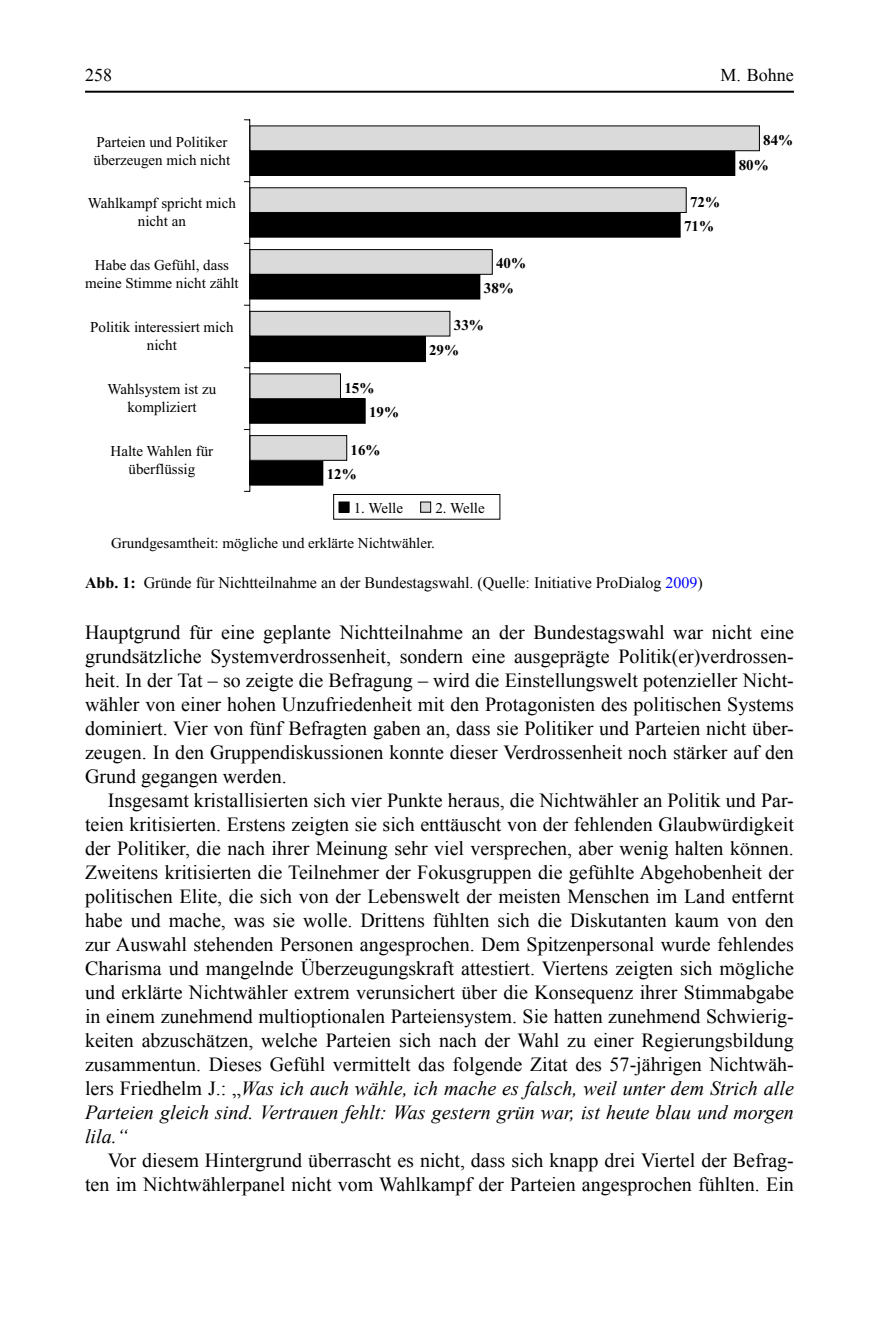
<style>
.page{position:relative;width:879px;height:1333px;background:#fff}
.page>*{position:absolute;margin:0;border:0;box-sizing:border-box;transform-origin:0 0}
.t1{font:20px/24px "Times New Roman";color:#000;text-align:justify}
.t2{font:18px "Times New Roman";color:#000}
.t3{font:16px "Times New Roman";color:#000}
.t4{font:15px/18px "Times New Roman";color:#000;text-align:center}
.t5{font:700 15px "Times New Roman";color:#000}
.s1{font-weight:700}
.s2{color:#00f}
.s3{font-style:italic}
</style>
<div class="page">
<hr style="left:85px;top:91px;width:709px;height:2px;background:#000">
<div style="left:250px;top:460px;width:73px;height:25px;background:#000"></div>
<div style="left:250px;top:398px;width:115px;height:25px;background:#000"></div>
<div style="left:249px;top:398px;width:117px;height:26px;border:1px solid #000"></div>
<div style="left:250px;top:336px;width:175px;height:25px;background:#000"></div>
<div style="left:249px;top:335px;width:177px;height:27px;border:1px solid #000"></div>
<div style="left:250px;top:274px;width:230px;height:25px;background:#000"></div>
<div style="left:250px;top:212px;width:430px;height:25px;background:#000"></div>
<div style="left:249px;top:212px;width:431px;height:26px;border:1px solid #000"></div>
<div style="left:250px;top:151px;width:484px;height:24px;background:#000"></div>
<div style="left:249px;top:150px;width:486px;height:26px;border:1px solid #000"></div>
<div style="left:250px;top:435px;width:97px;height:25px;background:#dadadb"></div>
<div style="left:249px;top:435px;width:98px;height:26px;border:1px solid #000"></div>
<div style="left:250px;top:374px;width:91px;height:24px;background:#dadadb"></div>
<div style="left:249px;top:373px;width:92px;height:26px;border:1px solid #000"></div>
<div style="left:250px;top:311px;width:200px;height:25px;background:#dadadb"></div>
<div style="left:249px;top:311px;width:201px;height:25px;border:1px solid #000"></div>
<div style="left:250px;top:249px;width:242px;height:25px;background:#dadadb"></div>
<div style="left:249px;top:249px;width:244px;height:26px;border:1px solid #000"></div>
<div style="left:250px;top:188px;width:436px;height:24px;background:#dadadb"></div>
<div style="left:249px;top:187px;width:437px;height:26px;border:1px solid #000"></div>
<div style="left:250px;top:126px;width:509px;height:25px;background:#dadadb"></div>
<div style="left:249px;top:125px;width:511px;height:26px;border:1px solid #000"></div>
<hr style="left:249px;top:120px;width:1px;height:371px;background:#000">
<div style="left:333px;top:494px;width:167px;height:25px;border:1px solid #000"></div>
<div style="left:339px;top:502px;width:10px;height:10px;background:#000"></div>
<div style="left:338px;top:501px;width:12px;height:11px;border:1px solid #000"></div>
<div style="left:421px;top:502px;width:10px;height:10px;background:#dadadb"></div>
<div style="left:420px;top:501px;width:11px;height:11px;border:1px solid #000"></div>
<p class="t2" style="left:85px;top:62px;width:28px">258</p>
<p class="t2" style="left:720px;top:62px;width:75px">M. Bohne</p>
<p class="t4" style="left:94px;top:133px;width:138px;text-align:left">Parteien und Politiker überzeugen mich nicht</p>
<p class="t4" style="left:88px;top:194px;width:149px">Wahlkampf spricht mich nicht an</p>
<p class="t4" style="left:85px;top:255px;width:155px">Habe das Gefühl, dass meine Stimme nicht zählt</p>
<p class="t5" style="left:496px;top:253px;width:31px">40%</p>
<p class="t5" style="left:484px;top:278px;width:31px">38%</p>
<p class="t4" style="left:90px;top:318px;width:145px">Politik interessiert mich nicht</p>
<p class="t5" style="left:454px;top:315px;width:31px">33%</p>
<p class="t5" style="left:429px;top:339px;width:31px">29%</p>
<p class="t4" style="left:108px;top:380px;width:110px">Wahlsystem ist zu kompliziert</p>
<p class="t5" style="left:344px;top:377px;width:31px">15%</p>
<p class="t5" style="left:369px;top:402px;width:31px">19%</p>
<p class="t4" style="left:111px;top:442px;width:104px">Halte Wahlen für überflüssig</p>
<p class="t5" style="left:351px;top:439px;width:31px">16%</p>
<p class="t5" style="left:327px;top:464px;width:31px">12%</p>
<p class="t4" style="left:354px;top:499px;width:51px">1. Welle</p>
<p class="t4" style="left:435px;top:499px;width:51px">2. Welle</p>
<p class="t4" style="left:111px;top:533px;width:325px">Grundgesamtheit: mögliche und erklärte Nichtwähler.</p>
<p class="t5" style="left:690px;top:191px;width:31px">72%</p>
<p class="t5" style="left:684px;top:216px;width:31px">71%</p>
<p class="t3" style="left:85px;top:572px;width:619px"><span class="s1">Abb. 1:</span> Gründe für Nichtteilnahme an der Bundestagswahl. (Quelle: Initiative ProDialog <span class="s2">2009</span>)</p>
<p class="t5" style="left:763px;top:129px;width:31px">84%</p>
<p class="t5" style="left:738px;top:154px;width:31px">80%</p>
<p class="t1" style="left:85px;top:620px;width:710px">Hauptgrund für eine geplante Nichtteilnahme an der Bundestagswahl war nicht eine grundsätzliche Systemverdrossenheit, sondern eine ausgeprägte Politik(er)verdrossen&shy;heit. In der Tat – so zeigte die Befragung – wird die Einstellungswelt potenzieller Nicht&shy;wähler von einer hohen Unzufriedenheit mit den Protagonisten des politischen Systems dominiert. Vier von fünf Befragten gaben an, dass sie Politiker und Parteien nicht über&shy;zeugen. In den Gruppendiskussionen konnte dieser Verdrossenheit noch stärker auf den Grund gegangen werden.</p>
<p class="t1" style="left:85px;top:788px;width:710px;text-indent:23px">Insgesamt kristallisierten sich vier Punkte heraus, die Nichtwähler an Politik und Par&shy;teien kritisierten. Erstens zeigten sie sich enttäuscht von der fehlenden Glaubwürdigkeit der Politiker, die nach ihrer Meinung sehr viel versprechen, aber wenig halten können.<br>Zweitens kritisierten die Teilnehmer der Fokusgruppen die gefühlte Abgehobenheit der politischen Elite, die sich von der Lebenswelt der meisten Menschen im Land entfernt habe und mache, was sie wolle. Drittens fühlten sich die Diskutanten kaum von den zur Auswahl stehenden Personen angesprochen. Dem Spitzenpersonal wurde fehlendes Charisma und mangelnde Überzeugungskraft attestiert. Viertens zeigten sich mögliche und erklärte Nichtwähler extrem verunsichert über die Konsequenz ihrer Stimmabgabe in einem zunehmend multioptionalen Parteiensystem. Sie hatten zunehmend Schwierig&shy;keiten abzuschätzen, welche Parteien sich nach der Wahl zu einer Regierungsbildung zusammentun. Dieses Gefühl vermittelt das folgende Zitat des 57-jährigen Nichtwäh&shy;lers Friedhelm J.: „<span class="s3">Was ich auch wähle, ich mache es falsch, weil unter dem Strich alle Parteien gleich sind. Vertrauen fehlt: Was gestern grün war, ist heute blau und morgen lila.“</span></p>
<p class="t1" style="left:85px;top:1148px;width:710px;text-align:right">Vor diesem Hintergrund überrascht es nicht, dass sich knapp drei Viertel der Befrag&shy;ten im Nichtwählerpanel nicht vom Wahlkampf der Parteien angesprochen fühlten. Ein</p>
</div>
